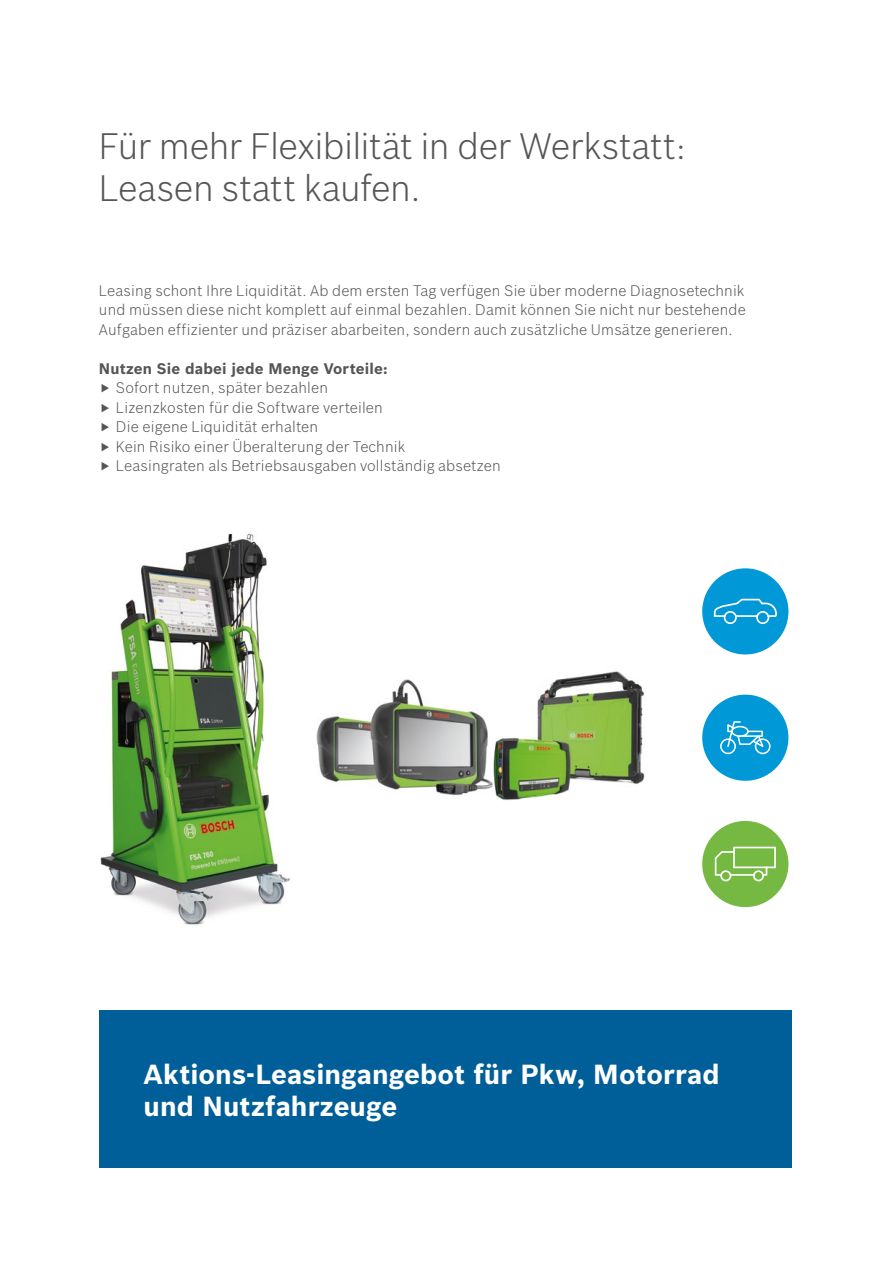
<style>
.page{position:relative;width:881px;height:1263px;background:#fff}
.page>*{position:absolute;margin:0;border:0;box-sizing:border-box;transform-origin:0 0}
.t1{font:300 36px/42px "Bosch Sans";letter-spacing:-.015em;color:#565656}
.t2{font:700 27px/31.5px "Bosch Sans";letter-spacing:.005em;color:#fff}
.t3{font:300 15px/19.5px "Bosch Sans";letter-spacing:.01em;color:#565656;text-align:justify}
.t4{font:700 15px "Bosch Sans";letter-spacing:.01em;color:#565656}
</style>
<div class="page">
<img style="left:100px;top:533px;width:190px;height:392px">
<div style="left:702px;top:821px;width:86px;height:86px;background:#75b842;border-radius:50%"></div>
<svg style="left:714px;top:847px;width:61px;height:34px"></svg>
<div style="left:702px;top:568px;width:86px;height:86px;background:#0098d7;border-radius:50%"></div>
<svg style="left:713px;top:599px;width:63px;height:25px"></svg>
<div style="left:702px;top:695px;width:86px;height:86px;background:#0098d7;border-radius:50%"></div>
<svg style="left:720px;top:721px;width:50px;height:33px"></svg>
<img style="left:316px;top:671px;width:329px;height:129px">
<div style="left:99px;top:1010px;width:692px;height:158px;background:#005f98"></div>
<h1 class="t1" style="left:99px;top:125px;width:588px">Für mehr Flexibilität in der Werkstatt:<br>Leasen statt kaufen.</h1>
<p class="t3" style="left:99px;top:280px;width:648px">Leasing schont Ihre Liquidität. Ab dem ersten Tag verfügen Sie über moderne Diagnosetechnik und müssen diese nicht komplett auf einmal bezahlen. Damit können Sie nicht nur bestehende Aufgaben effizienter und präziser abarbeiten, sondern auch zusätzliche Umsätze generieren.</p>
<p class="t4" style="left:99px;top:359px;width:290px">Nutzen Sie dabei jede Menge Vorteile:</p>
<p class="t3" style="left:116px;top:378px;width:386px;text-align:left">Sofort nutzen, später bezahlen<br>Lizenzkosten für die Software verteilen<br>Die eigene Liquidität erhalten<br>Kein Risiko einer Überalterung der Technik<br>Leasingraten als Betriebsausgaben vollständig absetzen</p>
<h2 class="t2" style="left:144px;top:1059px;width:577px">Aktions-Leasingangebot für Pkw, Motorrad und Nutzfahrzeuge</h2>
</div>
